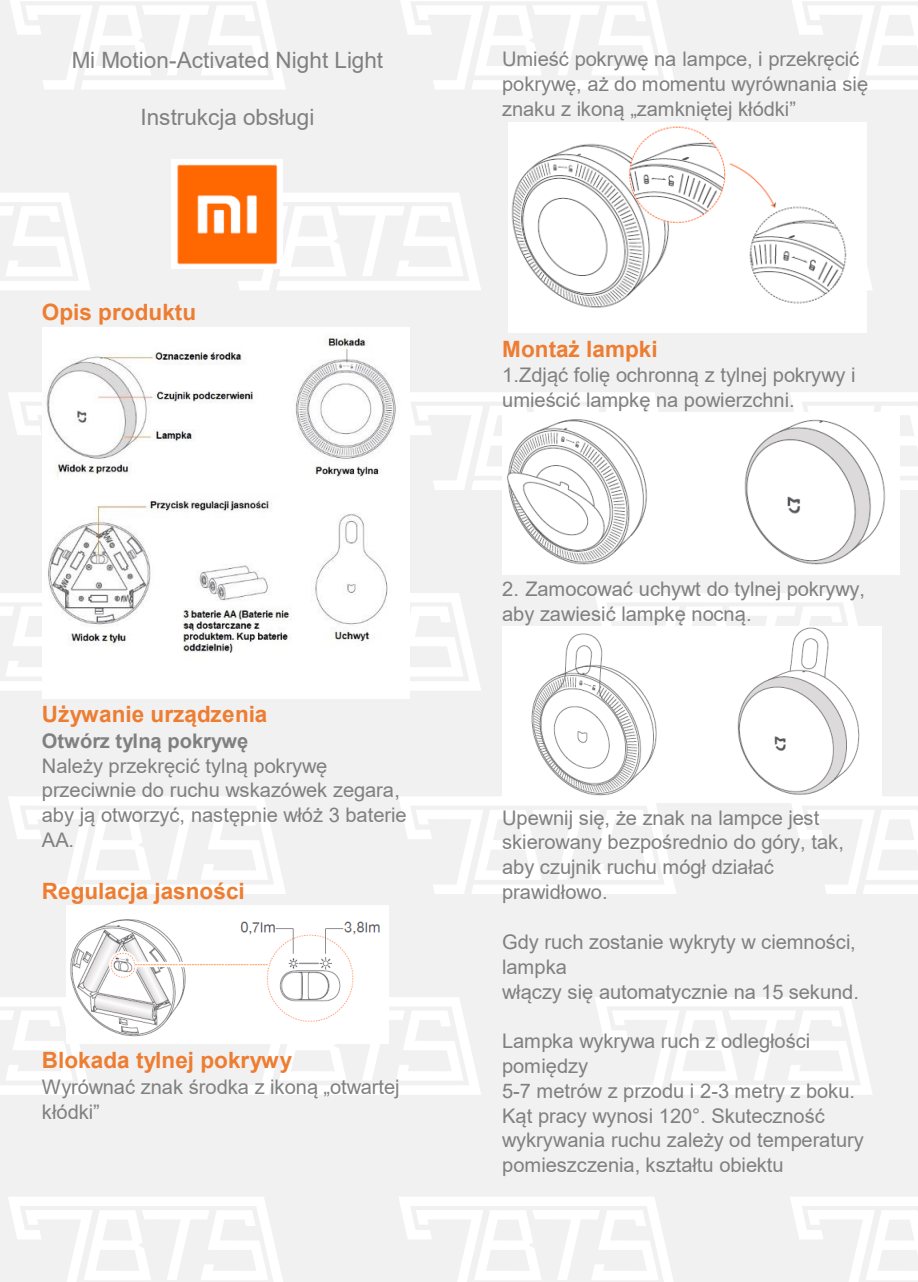
<style>
.page{position:relative;width:918px;height:1282px;background:#fff}
.page>*{position:absolute;margin:0;border:0;box-sizing:border-box;transform-origin:0 0}
.t1{font:700 22.5px "Arial";color:#ed7d31}
.t2{font:22.5px "Arial";color:#808080}
.t3{font:20px/24.8px "Arial";letter-spacing:-.005em;color:#808080}
.t4{font:700 20px "Arial";color:#808080}
</style>
<div class="page">
<div style="left:0;top:0;width:917px;height:1282px;background:#f2f1f2"></div>
<svg style="left:10px;top:0;width:276px;height:89px"></svg>
<svg style="left:400px;top:0;width:276px;height:89px"></svg>
<svg style="left:792px;top:0;width:125px;height:89px"></svg>
<svg style="left:0;top:193px;width:90px;height:97px"></svg>
<svg style="left:238px;top:193px;width:243px;height:97px"></svg>
<svg style="left:866px;top:193px;width:6px;height:97px"></svg>
<svg style="left:8px;top:393px;width:34px;height:42px"></svg>
<svg style="left:409px;top:392px;width:267px;height:98px"></svg>
<svg style="left:789px;top:393px;width:128px;height:97px"></svg>
<svg style="left:0;top:593px;width:42px;height:97px"></svg>
<svg style="left:409px;top:593px;width:72px;height:98px"></svg>
<svg style="left:595px;top:593px;width:263px;height:33px"></svg>
<svg style="left:8px;top:797px;width:278px;height:97px"></svg>
<svg style="left:399px;top:797px;width:277px;height:97px"></svg>
<svg style="left:789px;top:796px;width:128px;height:98px"></svg>
<svg style="left:0;top:997px;width:91px;height:97px"></svg>
<svg style="left:203px;top:997px;width:278px;height:97px"></svg>
<svg style="left:595px;top:997px;width:277px;height:97px"></svg>
<svg style="left:8px;top:1197px;width:275px;height:85px"></svg>
<svg style="left:399px;top:1197px;width:274px;height:85px"></svg>
<svg style="left:790px;top:1197px;width:127px;height:85px"></svg>
<img style="left:171px;top:159px;width:111px;height:110px">
<img style="left:42px;top:327px;width:367px;height:372px">
<img style="left:66px;top:905px;width:322px;height:138px">
<img style="left:508px;top:122px;width:358px;height:211px">
<img style="left:502px;top:413px;width:397px;height:161px">
<img style="left:502px;top:626px;width:378px;height:176px">
<p class="t2" style="left:72px;top:45px;width:313px">Mi Motion-Activated Night Light</p>
<p class="t2" style="left:140px;top:101px;width:175px">Instrukcja obsługi</p>
<p class="t1" style="left:42px;top:297px;width:156px">Opis produktu</p>
<p class="t1" style="left:42px;top:698px;width:227px">Używanie urządzenia</p>
<p class="t4" style="left:42px;top:727px;width:208px">Otwórz tylną pokrywę</p>
<p class="t3" style="left:42px;top:753px;width:366px">Należy przekręcić tylną pokrywę przeciwnie do ruchu wskazówek zegara, aby ją otworzyć, następnie włóż 3 baterie<br>AA.</p>
<p class="t1" style="left:42px;top:875px;width:204px">Regulacja jasności</p>
<p class="t1" style="left:42px;top:1044px;width:252px">Blokada tylnej pokrywy</p>
<p class="t3" style="left:42px;top:1074px;width:359px">Wyrównać znak środka z ikoną „otwartej kłódki”</p>
<p class="t3" style="left:502px;top:47px;width:367px">Umieść pokrywę na lampce, i przekręcić pokrywę, aż do momentu wyrównania się znaku z ikoną „zamkniętej kłódki”</p>
<p class="t1" style="left:502px;top:333px;width:157px">Montaż lampki</p>
<p class="t3" style="left:502px;top:363px;width:355px">1.Zdjąć folię ochronną z tylnej pokrywy i umieścić lampkę na powierzchni.</p>
<p class="t3" style="left:502px;top:576px;width:364px">2. Zamocować uchywt do tylnej pokrywy, aby zawiesić lampkę nocną.</p>
<p class="t3" style="left:502px;top:805px;width:343px">Upewnij się, że znak na lampce jest skierowany bezpośrednio do góry, tak, aby czujnik ruchu mógł działać prawidłowo.</p>
<p class="t3" style="left:502px;top:929px;width:358px">Gdy ruch zostanie wykryty w ciemności, lampka<br>włączy się automatycznie na 15 sekund.</p>
<p class="t3" style="left:502px;top:1028px;width:363px">Lampka wykrywa ruch z odległości pomiędzy<br>5-7 metrów z przodu i 2-3 metry z boku.<br>Kąt pracy wynosi 120°. Skuteczność wykrywania ruchu zależy od temperatury pomieszczenia, kształtu obiektu</p>
</div>
